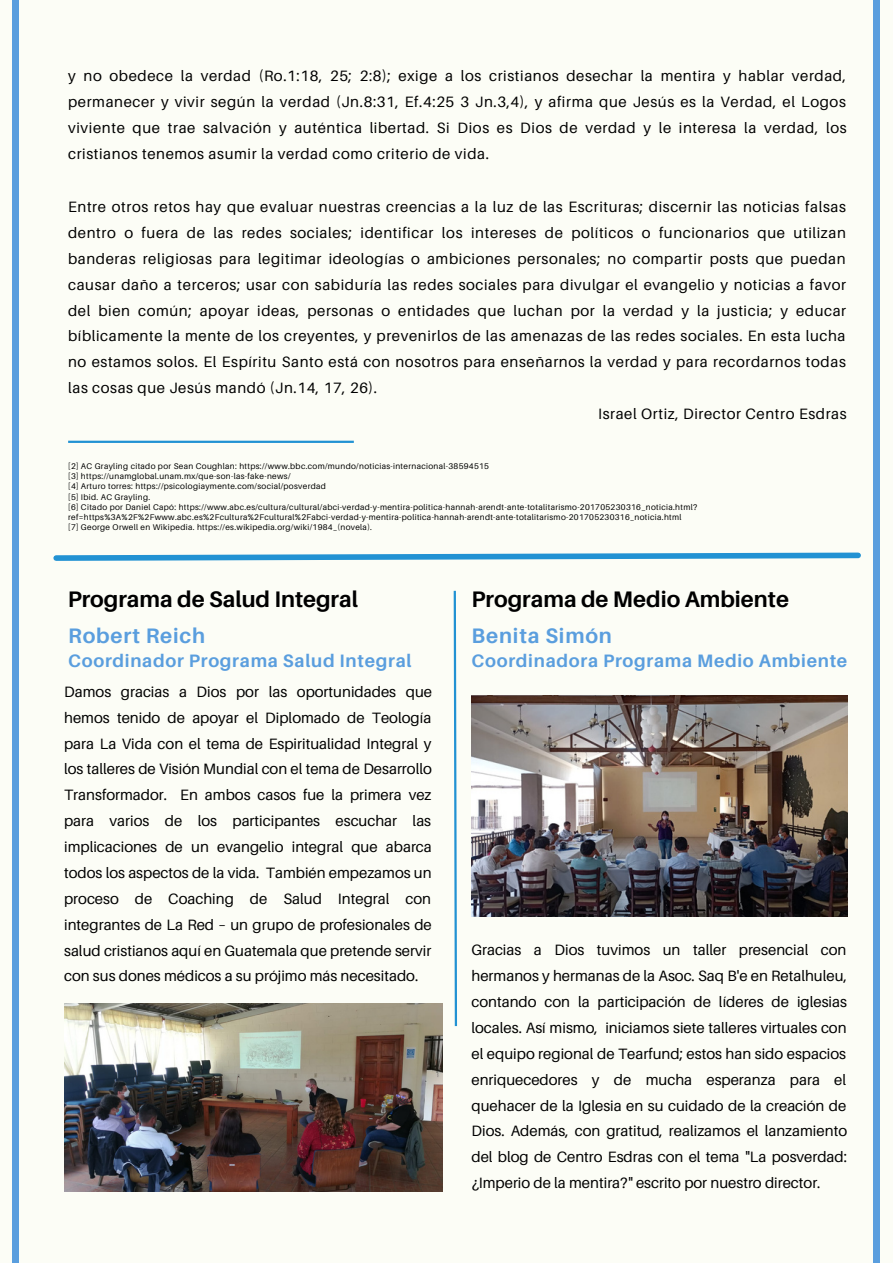
<style>
.page{position:relative;width:893px;height:1264px;background:#fff}
.page>*{position:absolute;margin:0;border:0;box-sizing:border-box;transform-origin:0 0}
.t1{font:700 22.5px "Aileron";color:#000}
.t2{font:700 21px "Aileron";letter-spacing:.04em;color:#5a9ede}
.t3{font:700 18px "Aileron";letter-spacing:.04em;color:#5a9ede}
.t4{font:15px/25.8px "Aileron";letter-spacing:.04em;color:#000;text-align:justify}
.t5{font:8.25px/10.4px "Aileron";letter-spacing:.04em;color:#000}
</style>
<div class="page">
<div style="left:0;top:0;width:892px;height:1262px;background:#fcfdf6"></div>
<img style="left:471px;top:695px;width:376px;height:221px">
<div style="left:13px;top:0;width:6px;height:1262px;background:#5a9ede"></div>
<div style="left:873px;top:0;width:6px;height:1262px;background:#5a9ede"></div>
<svg style="left:53px;top:552px;width:808px;height:9px"></svg>
<hr style="left:68px;top:440px;width:286px;height:3px;background:#2292d3">
<svg style="left:453px;top:590px;width:5px;height:437px"></svg>
<img style="left:64px;top:1003px;width:378px;height:188px">
<p class="t4" style="left:68px;top:63px;width:779px">y no obedece la verdad (Ro.1:18, 25; 2:8); exige a los cristianos desechar la mentira y hablar verdad, permanecer y vivir según la verdad (Jn.8:31, Ef.4:25 3 Jn.3,4), y afirma que Jesús es la Verdad, el Logos viviente que trae salvación y auténtica libertad. Si Dios es Dios de verdad y le interesa la verdad, los cristianos tenemos asumir la verdad como criterio de vida.</p>
<p class="t4" style="left:68px;top:194px;width:779px">Entre otros retos hay que evaluar nuestras creencias a la luz de las Escrituras; discernir las noticias falsas</p>
<p class="t4" style="left:68px;top:219px;width:779px">dentro o fuera de las redes sociales; identificar los intereses de políticos o funcionarios que utilizan</p>
<p class="t4" style="left:68px;top:245px;width:779px">banderas religiosas para legitimar ideologías o ambiciones personales; no compartir posts que puedan</p>
<p class="t4" style="left:68px;top:271px;width:779px">causar daño a terceros; usar con sabiduría las redes sociales para divulgar el evangelio y noticias a favor</p>
<p class="t4" style="left:68px;top:297px;width:779px">del bien común; apoyar ideas, personas o entidades que luchan por la verdad y la justicia; y educar</p>
<p class="t4" style="left:68px;top:323px;width:778px">bíblicamente la mente de los creyentes, y prevenirlos de las amenazas de las redes sociales. En esta lucha</p>
<p class="t4" style="left:68px;top:349px;width:779px">no estamos solos. El Espíritu Santo está con nosotros para enseñarnos la verdad y para recordarnos todas</p>
<p class="t4" style="left:68px;top:375px;width:310px">las cosas que Jesús mandó (Jn.14, 17, 26).</p>
<p class="t4" style="left:598px;top:400px;width:250px">Israel Ortiz, Director Centro Esdras</p>
<p class="t5" style="left:68px;top:460px;width:630px">[2] AC Grayling citado por Sean Coughlan: https://www.bbc.com/mundo/noticias-internacional-38594515<br>[3] https://unamglobal.unam.mx/que-son-las-fake-news/<br>[4] Arturo torres: https://psicologiaymente.com/social/posverdad<br>[5] Ibid. AC Grayling.<br>[6] Citado por Daniel Capó: https://www.abc.es/cultura/cultural/abci-verdad-y-mentira-politica-hannah-arendt-ante-totalitarismo-201705230316_noticia.html? ref=https%3A%2F%2Fwww.abc.es%2Fcultura%2Fcultural%2Fabci-verdad-y-mentira-politica-hannah-arendt-ante-totalitarismo-201705230316_noticia.html<br>[7] George Orwell en Wikipedia. https://es.wikipedia.org/wiki/1984_(novela).</p>
<h1 class="t1" style="left:68px;top:585px;width:292px">Programa de Salud Integral</h1>
<h2 class="t2" style="left:68px;top:622px;width:139px">Robert Reich</h2>
<p class="t3" style="left:68px;top:649px;width:345px">Coordinador Programa Salud Integral</p>
<p class="t4" style="left:64px;top:678px;width:369px">Damos gracias a Dios por las oportunidades que hemos tenido de apoyar el Diplomado de Teología para La Vida con el tema de Espiritualidad Integral y los talleres de Visión Mundial con el tema de Desarrollo Transformador. En ambos casos fue la primera vez para varios de los participantes escuchar las implicaciones de un evangelio integral que abarca todos los aspectos de la vida. También empezamos un proceso de Coaching de Salud Integral con integrantes de La Red – un grupo de profesionales de salud cristianos aquí en Guatemala que pretende servir con sus dones médicos a su prójimo más necesitado.</p>
<h1 class="t1" style="left:471px;top:585px;width:319px">Programa de Medio Ambiente</h1>
<h2 class="t2" style="left:471px;top:622px;width:142px">Benita Simón</h2>
<p class="t3" style="left:471px;top:649px;width:377px">Coordinadora Programa Medio Ambiente</p>
<p class="t4" style="left:471px;top:936px;width:377px">Gracias a Dios tuvimos un taller presencial con hermanos y hermanas de la Asoc. Saq B'e en Retalhuleu, contando con la participación de líderes de iglesias locales. Así mismo, iniciamos siete talleres virtuales con el equipo regional de Tearfund; estos han sido espacios enriquecedores y de mucha esperanza para el quehacer de la Iglesia en su cuidado de la creación de Dios. Además, con gratitud, realizamos el lanzamiento del blog de Centro Esdras con el tema "La posverdad: ¿Imperio de la mentira?" escrito por nuestro director.</p>
</div>
